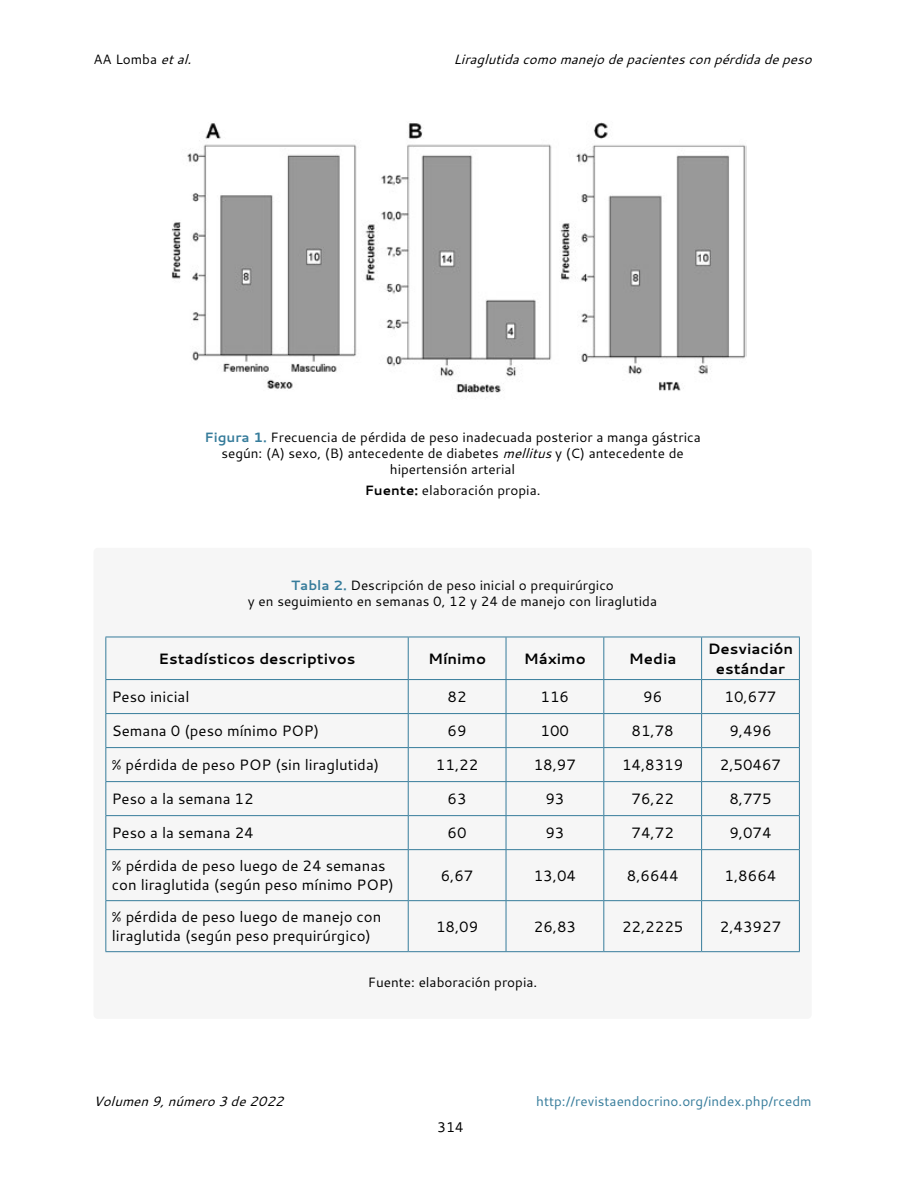
<style>
.page{position:relative;width:918px;height:1188px;background:#fff}
.page>*{position:absolute;margin:0;border:0;box-sizing:border-box;transform-origin:0 0}
.t1{font:15px/19.5px "Cantarell";color:#000}
.t2{font:700 15px/19.5px "Cantarell";color:#000;text-align:center}
.t3{font:14.1px "Cantarell";color:#000}
.t4{font:13.5px/16.2px "Cantarell";color:#000;text-align:center}
.t5{font:italic 13.5px "Cantarell";color:#000}
.t6{font:13.5px "Cantarell";color:#367c9b}
.s1{font-style:italic}
.s2{font-weight:700;color:#367c9b}
.s3{font-weight:700}
</style>
<div class="page">
<div style="left:94px;top:548px;width:718px;height:471px;background:#f6f6f6;border-radius:4px"></div>
<img style="left:172px;top:122px;width:574px;height:271px">
<hr style="left:105px;top:637px;width:303px;height:1px;background:#367c9b">
<hr style="left:105px;top:637px;width:1px;height:42px;background:#367c9b">
<hr style="left:408px;top:637px;width:98px;height:1px;background:#367c9b">
<hr style="left:408px;top:637px;width:1px;height:42px;background:#367c9b">
<hr style="left:506px;top:637px;width:98px;height:1px;background:#367c9b">
<hr style="left:506px;top:637px;width:1px;height:42px;background:#367c9b">
<hr style="left:604px;top:637px;width:98px;height:1px;background:#367c9b">
<hr style="left:603px;top:637px;width:1px;height:42px;background:#367c9b">
<hr style="left:702px;top:637px;width:98px;height:1px;background:#367c9b">
<hr style="left:701px;top:637px;width:1px;height:42px;background:#367c9b">
<hr style="left:799px;top:637px;width:1px;height:42px;background:#367c9b">
<hr style="left:105px;top:679px;width:303px;height:1px;background:#367c9b">
<hr style="left:105px;top:680px;width:1px;height:33px;background:#367c9b">
<hr style="left:408px;top:679px;width:98px;height:1px;background:#367c9b">
<hr style="left:408px;top:680px;width:1px;height:33px;background:#367c9b">
<hr style="left:506px;top:679px;width:98px;height:1px;background:#367c9b">
<hr style="left:506px;top:680px;width:1px;height:33px;background:#367c9b">
<hr style="left:604px;top:679px;width:98px;height:1px;background:#367c9b">
<hr style="left:603px;top:680px;width:1px;height:33px;background:#367c9b">
<hr style="left:702px;top:679px;width:98px;height:1px;background:#367c9b">
<hr style="left:701px;top:680px;width:1px;height:33px;background:#367c9b">
<hr style="left:799px;top:680px;width:1px;height:33px;background:#367c9b">
<hr style="left:105px;top:713px;width:303px;height:1px;background:#367c9b">
<hr style="left:105px;top:714px;width:1px;height:33px;background:#367c9b">
<hr style="left:408px;top:713px;width:98px;height:1px;background:#367c9b">
<hr style="left:408px;top:714px;width:1px;height:33px;background:#367c9b">
<hr style="left:506px;top:713px;width:98px;height:1px;background:#367c9b">
<hr style="left:506px;top:714px;width:1px;height:33px;background:#367c9b">
<hr style="left:604px;top:713px;width:98px;height:1px;background:#367c9b">
<hr style="left:603px;top:714px;width:1px;height:33px;background:#367c9b">
<hr style="left:702px;top:713px;width:98px;height:1px;background:#367c9b">
<hr style="left:701px;top:714px;width:1px;height:33px;background:#367c9b">
<hr style="left:799px;top:714px;width:1px;height:33px;background:#367c9b">
<hr style="left:105px;top:747px;width:303px;height:1px;background:#367c9b">
<hr style="left:105px;top:748px;width:1px;height:33px;background:#367c9b">
<hr style="left:408px;top:747px;width:98px;height:1px;background:#367c9b">
<hr style="left:408px;top:748px;width:1px;height:33px;background:#367c9b">
<hr style="left:506px;top:747px;width:98px;height:1px;background:#367c9b">
<hr style="left:506px;top:748px;width:1px;height:33px;background:#367c9b">
<hr style="left:604px;top:747px;width:98px;height:1px;background:#367c9b">
<hr style="left:603px;top:748px;width:1px;height:33px;background:#367c9b">
<hr style="left:702px;top:747px;width:98px;height:1px;background:#367c9b">
<hr style="left:701px;top:748px;width:1px;height:33px;background:#367c9b">
<hr style="left:799px;top:748px;width:1px;height:33px;background:#367c9b">
<hr style="left:105px;top:781px;width:303px;height:1px;background:#367c9b">
<hr style="left:105px;top:782px;width:1px;height:33px;background:#367c9b">
<hr style="left:408px;top:781px;width:98px;height:1px;background:#367c9b">
<hr style="left:408px;top:782px;width:1px;height:33px;background:#367c9b">
<hr style="left:506px;top:781px;width:98px;height:1px;background:#367c9b">
<hr style="left:506px;top:782px;width:1px;height:33px;background:#367c9b">
<hr style="left:604px;top:781px;width:98px;height:1px;background:#367c9b">
<hr style="left:603px;top:782px;width:1px;height:33px;background:#367c9b">
<hr style="left:702px;top:781px;width:98px;height:1px;background:#367c9b">
<hr style="left:701px;top:782px;width:1px;height:33px;background:#367c9b">
<hr style="left:799px;top:782px;width:1px;height:33px;background:#367c9b">
<hr style="left:105px;top:815px;width:303px;height:1px;background:#367c9b">
<hr style="left:105px;top:816px;width:1px;height:33px;background:#367c9b">
<hr style="left:408px;top:815px;width:98px;height:1px;background:#367c9b">
<hr style="left:408px;top:816px;width:1px;height:33px;background:#367c9b">
<hr style="left:506px;top:815px;width:98px;height:1px;background:#367c9b">
<hr style="left:506px;top:816px;width:1px;height:33px;background:#367c9b">
<hr style="left:604px;top:815px;width:98px;height:1px;background:#367c9b">
<hr style="left:603px;top:816px;width:1px;height:33px;background:#367c9b">
<hr style="left:702px;top:815px;width:98px;height:1px;background:#367c9b">
<hr style="left:701px;top:816px;width:1px;height:33px;background:#367c9b">
<hr style="left:799px;top:816px;width:1px;height:33px;background:#367c9b">
<hr style="left:105px;top:849px;width:303px;height:1px;background:#367c9b">
<hr style="left:105px;top:850px;width:1px;height:50px;background:#367c9b">
<hr style="left:408px;top:849px;width:98px;height:1px;background:#367c9b">
<hr style="left:408px;top:850px;width:1px;height:50px;background:#367c9b">
<hr style="left:506px;top:849px;width:98px;height:1px;background:#367c9b">
<hr style="left:506px;top:850px;width:1px;height:50px;background:#367c9b">
<hr style="left:604px;top:849px;width:98px;height:1px;background:#367c9b">
<hr style="left:603px;top:850px;width:1px;height:50px;background:#367c9b">
<hr style="left:702px;top:849px;width:98px;height:1px;background:#367c9b">
<hr style="left:701px;top:850px;width:1px;height:50px;background:#367c9b">
<hr style="left:799px;top:850px;width:1px;height:50px;background:#367c9b">
<hr style="left:105px;top:900px;width:303px;height:1px;background:#367c9b">
<hr style="left:105px;top:901px;width:1px;height:50px;background:#367c9b">
<hr style="left:408px;top:900px;width:98px;height:1px;background:#367c9b">
<hr style="left:408px;top:901px;width:1px;height:50px;background:#367c9b">
<hr style="left:506px;top:900px;width:98px;height:1px;background:#367c9b">
<hr style="left:506px;top:901px;width:1px;height:50px;background:#367c9b">
<hr style="left:604px;top:900px;width:98px;height:1px;background:#367c9b">
<hr style="left:603px;top:901px;width:1px;height:50px;background:#367c9b">
<hr style="left:702px;top:900px;width:98px;height:1px;background:#367c9b">
<hr style="left:701px;top:901px;width:1px;height:50px;background:#367c9b">
<hr style="left:799px;top:901px;width:1px;height:50px;background:#367c9b">
<hr style="left:105px;top:951px;width:303px;height:1px;background:#367c9b">
<hr style="left:408px;top:951px;width:98px;height:1px;background:#367c9b">
<hr style="left:506px;top:951px;width:98px;height:1px;background:#367c9b">
<hr style="left:604px;top:951px;width:98px;height:1px;background:#367c9b">
<hr style="left:702px;top:951px;width:98px;height:1px;background:#367c9b">
<p class="t4" style="left:94px;top:51px;width:99px">AA Lomba <span class="s1">et al.</span></p>
<p class="t5" style="left:453px;top:50px;width:360px">Liraglutida como manejo de pacientes con pérdida de peso</p>
<p class="t4" style="left:204px;top:429px;width:498px"><span class="s2">Figura 1.</span> Frecuencia de pérdida de peso inadecuada posterior a manga gástrica según: (A) sexo, (B) antecedente de diabetes <span class="s1">mellitus</span> y (C) antecedente de hipertensión arterial</p>
<p class="t4" style="left:365px;top:481px;width:177px"><span class="s3">Fuente:</span> elaboración propia.</p>
<p class="t4" style="left:248px;top:576px;width:411px"><span class="s2">Tabla 2.</span> Descripción de peso inicial o prequirúrgico<br>y en seguimiento en semanas 0, 12 y 24 de manejo con liraglutida</p>
<p class="t2" style="left:159px;top:648px;width:198px">Estadísticos descriptivos</p>
<p class="t2" style="left:428px;top:648px;width:60px">Mínimo</p>
<p class="t2" style="left:524px;top:648px;width:63px">Máximo</p>
<p class="t2" style="left:629px;top:648px;width:49px">Media</p>
<p class="t2" style="left:708px;top:639px;width:87px">Desviación estándar</p>
<p class="t1" style="left:112px;top:687px;width:79px">Peso inicial</p>
<p class="t1" style="left:448px;top:687px;width:21px">82</p>
<p class="t1" style="left:541px;top:687px;width:30px">116</p>
<p class="t1" style="left:643px;top:687px;width:21px">96</p>
<p class="t1" style="left:725px;top:687px;width:53px">10,677</p>
<p class="t1" style="left:112px;top:721px;width:209px">Semana 0 (peso mínimo POP)</p>
<p class="t1" style="left:448px;top:721px;width:21px">69</p>
<p class="t1" style="left:541px;top:721px;width:30px">100</p>
<p class="t1" style="left:632px;top:721px;width:44px">81,78</p>
<p class="t1" style="left:729px;top:721px;width:44px">9,496</p>
<p class="t1" style="left:112px;top:755px;width:269px">% pérdida de peso POP (sin liraglutida)</p>
<p class="t1" style="left:436px;top:755px;width:44px">11,22</p>
<p class="t1" style="left:534px;top:755px;width:44px">18,97</p>
<p class="t1" style="left:622px;top:755px;width:63px">14,8319</p>
<p class="t1" style="left:720px;top:755px;width:63px">2,50467</p>
<p class="t1" style="left:112px;top:789px;width:143px">Peso a la semana 12</p>
<p class="t1" style="left:448px;top:789px;width:21px">63</p>
<p class="t1" style="left:545px;top:789px;width:21px">93</p>
<p class="t1" style="left:632px;top:789px;width:44px">76,22</p>
<p class="t1" style="left:729px;top:789px;width:44px">8,775</p>
<p class="t1" style="left:112px;top:823px;width:143px">Peso a la semana 24</p>
<p class="t1" style="left:448px;top:823px;width:21px">60</p>
<p class="t1" style="left:545px;top:823px;width:21px">93</p>
<p class="t1" style="left:632px;top:823px;width:44px">74,72</p>
<p class="t1" style="left:729px;top:823px;width:44px">9,074</p>
<p class="t1" style="left:112px;top:855px;width:284px">% pérdida de peso luego de 24 semanas con liraglutida (según peso mínimo POP)</p>
<p class="t1" style="left:441px;top:865px;width:34px">6,67</p>
<p class="t1" style="left:534px;top:865px;width:44px">13,04</p>
<p class="t1" style="left:627px;top:865px;width:53px">8,6644</p>
<p class="t1" style="left:725px;top:865px;width:53px">1,8664</p>
<p class="t1" style="left:112px;top:906px;width:271px">% pérdida de peso luego de manejo con liraglutida (según peso prequirúrgico)</p>
<p class="t1" style="left:436px;top:916px;width:44px">18,09</p>
<p class="t1" style="left:534px;top:916px;width:44px">26,83</p>
<p class="t1" style="left:622px;top:916px;width:63px">22,2225</p>
<p class="t1" style="left:720px;top:916px;width:63px">2,43927</p>
<p class="t4" style="left:368px;top:974px;width:171px">Fuente: elaboración propia.</p>
<p class="t5" style="left:94px;top:1092px;width:191px">Volumen 9, número 3 de 2022</p>
<p class="t6" style="left:536px;top:1092px;width:277px">http://revistaendocrino.org/index.php/rcedm</p>
<p class="t3" style="left:437px;top:1117px;width:28px">314</p>
</div>
